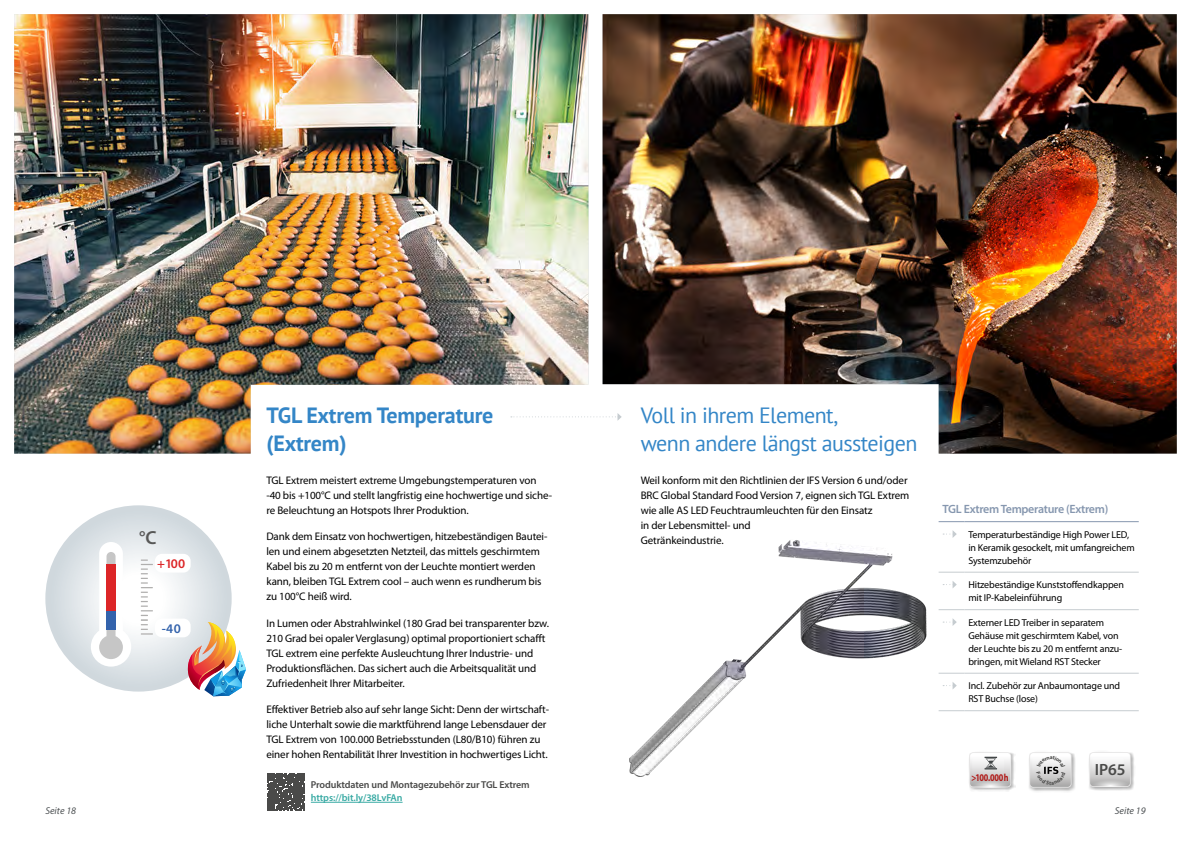
<style>
.page{position:relative;width:1191px;height:842px;background:#fff}
.page>*{position:absolute;margin:0;border:0;box-sizing:border-box;transform-origin:0 0}
.t1{font:22px/28px "PT Sans";letter-spacing:-.025em;color:#3486c7}
.t2{font:700 22px/28px "PT Sans";letter-spacing:-.01em;color:#3486c7}
.t3{font:600 18.9px "Myriad Pro";color:#575756}
.t4{font:600 16.3px "Myriad Pro";color:#4a4a49}
.t5{font:600 13.2px "Myriad Pro";color:#dc2527}
.t6{font:600 13.2px "Myriad Pro";color:#3363ac}
.t7{font:600 12px "Myriad Pro";letter-spacing:-.025em;color:#8697af}
.t8{font:11px/15px "Myriad Pro";letter-spacing:-.01em;color:#000}
.t9{font:700 10.3px "Myriad Pro";letter-spacing:-.025em;color:#b11917;scale:.8 1}
.t10{font:10px/13px "Myriad Pro";letter-spacing:-.015em;color:#000}
.t11{font:600 10px "Myriad Pro";letter-spacing:-.01em;color:#4a4a49}
.t12{font:600 10px "Myriad Pro";letter-spacing:-.01em;color:#39aaa4}
.t13{font:italic 10px "Myriad Pro";color:#505456}
</style>
<div class="page">
<img style="left:14px;top:14px;width:574px;height:440px">
<img style="left:602px;top:14px;width:574px;height:440px">
<img style="left:629px;top:540px;width:319px;height:237px">
<svg style="left:45px;top:505px;width:187px;height:187px;background:#dee4e7"></svg>
<svg style="left:141px;top:559px;width:12px;height:76px"></svg>
<svg style="left:91px;top:542px;width:40px;height:125px"></svg>
<div style="left:106px;top:611px;width:10px;height:18px;background:#3363ac"></div>
<div style="left:106px;top:565px;width:10px;height:46px;background:#dc2527"></div>
<div style="left:155px;top:554px;width:36px;height:19px;background:#fff;border-radius:7px"></div>
<div style="left:155px;top:619px;width:36px;height:18px;background:#fff;border-radius:7px"></div>
<img style="left:183px;top:622px;width:63px;height:74px">
<svg style="left:938px;top:572px;width:26px;height:1px"></svg>
<hr style="left:964px;top:572px;width:174px;height:1px;background:#c6ccd0">
<svg style="left:938px;top:609px;width:26px;height:1px"></svg>
<hr style="left:964px;top:609px;width:174px;height:1px;background:#c6ccd0">
<svg style="left:938px;top:673px;width:26px;height:1px"></svg>
<hr style="left:964px;top:673px;width:174px;height:1px;background:#c6ccd0">
<svg style="left:938px;top:710px;width:26px;height:1px"></svg>
<hr style="left:964px;top:710px;width:174px;height:1px;background:#c6ccd0">
<svg style="left:938px;top:521px;width:26px;height:1px"></svg>
<hr style="left:964px;top:521px;width:174px;height:1px;background:#8697af">
<svg style="left:943px;top:530px;width:13px;height:8px"></svg>
<svg style="left:943px;top:581px;width:13px;height:7px"></svg>
<svg style="left:943px;top:618px;width:13px;height:8px"></svg>
<svg style="left:943px;top:682px;width:13px;height:7px"></svg>
<img style="left:1029px;top:752px;width:46px;height:40px">
<svg style="left:1029px;top:752px;width:42px;height:36px"></svg>
<img style="left:1089px;top:752px;width:45px;height:38px">
<div style="left:1089px;top:752px;width:41px;height:35px;background:#e8e7e7;border-radius:4px"></div>
<svg style="left:1090px;top:753px;width:40px;height:38px"></svg>
<img style="left:969px;top:752px;width:46px;height:38px">
<div style="left:969px;top:752px;width:42px;height:35px;background:#e8e7e7;border-radius:4px"></div>
<svg style="left:970px;top:753px;width:40px;height:38px"></svg>
<svg style="left:511px;top:413px;width:110px;height:8px"></svg>
<svg style="left:267px;top:773px;width:37px;height:37px"></svg>
<hr style="left:311px;top:802px;width:91px;height:1px;background:#39aaa4">
<svg style="left:1030px;top:753px;width:40px;height:34px"></svg>
<h2 class="t3" style="left:139px;top:526px;width:19px">°C</h2>
<p class="t5" style="left:157px;top:555px;width:29px">+100</p>
<p class="t6" style="left:162px;top:620px;width:21px">-40</p>
<h1 class="t2" style="left:266px;top:400px;width:228px">TGL Extrem Temperature (Extrem)</h1>
<p class="t8" style="left:266px;top:472px;width:287px">TGL Extrem meistert extreme Umgebungstemperaturen von -40 bis +100°C und stellt langfristig eine hochwertige und siche&shy;re Beleuchtung an Hotspots Ihrer Produktion.</p>
<p class="t8" style="left:266px;top:529px;width:282px">Dank dem Einsatz von hochwertigen, hitzebeständigen Bautei&shy;len und einem abgesetzten Netzteil, das mittels geschirmtem Kabel bis zu 20 m entfernt von der Leuchte montiert werden kann, bleiben TGL Extrem cool – auch wenn es rundherum bis zu 100°C heiß wird.</p>
<p class="t8" style="left:266px;top:615px;width:284px">In Lumen oder Abstrahlwinkel (180 Grad bei transparenter bzw.<br>210 Grad bei opaler Verglasung) optimal proportioniert schafft TGL extrem eine perfekte Ausleuchtung Ihrer Industrie- und Produktionsflächen. Das sichert auch die Arbeitsqualität und Zufriedenheit Ihrer Mitarbeiter.</p>
<p class="t8" style="left:266px;top:701px;width:284px">Effektiver Betrieb also auf sehr lange Sicht: Denn der wirtschaft&shy;liche Unterhalt sowie die marktführend lange Lebensdauer der TGL Extrem von 100.000 Betriebsstunden (L80/B10) führen zu einer hohen Rentabilität Ihrer Investition in hochwertiges Licht.</p>
<p class="t11" style="left:311px;top:778px;width:220px">Produktdaten und Montagezubehör zur TGL Extrem</p>
<p class="t12" style="left:311px;top:791px;width:93px">https://bit.ly/38LvFAn</p>
<h1 class="t1" style="left:641px;top:400px;width:278px">Voll in ihrem Element,<br>wenn andere längst aussteigen</h1>
<p class="t8" style="left:641px;top:472px;width:270px">Weil konform mit den Richtlinien der IFS Version 6 und/oder BRC Global Standard Food Version 7, eignen sich TGL Extrem wie alle AS LED Feuchtraumleuchten für den Einsatz<br>in der Lebensmittel- und<br>Getränkeindustrie.</p>
<p class="t7" style="left:942px;top:501px;width:167px">TGL Extrem Temperature (Extrem)</p>
<p class="t10" style="left:968px;top:528px;width:168px">Temperaturbeständige High Power LED, in Keramik gesockelt, mit umfangreichem<br>Systemzubehör</p>
<p class="t10" style="left:968px;top:578px;width:157px">Hitzebeständige Kunststoffendkappen mit IP-Kabeleinführung</p>
<p class="t10" style="left:968px;top:616px;width:155px">Externer LED Treiber in separatem Gehäuse mit geschirmtem Kabel, von der Leuchte bis zu 20 m entfernt anzu&shy;bringen, mit Wieland RST Stecker</p>
<p class="t10" style="left:968px;top:679px;width:153px">Incl. Zubehör zur Anbaumontage und<br>RST Buchse (lose)</p>
<p class="t9" style="left:971px;top:771px;width:48px">&gt;100.000h</p>
<h3 class="t4" style="left:1094px;top:759px;width:32px">IP65</h3>
<p class="t13" style="left:45px;top:804px;width:32px">Seite 18</p>
<p class="t13" style="left:1114px;top:804px;width:32px">Seite 19</p>
</div>
